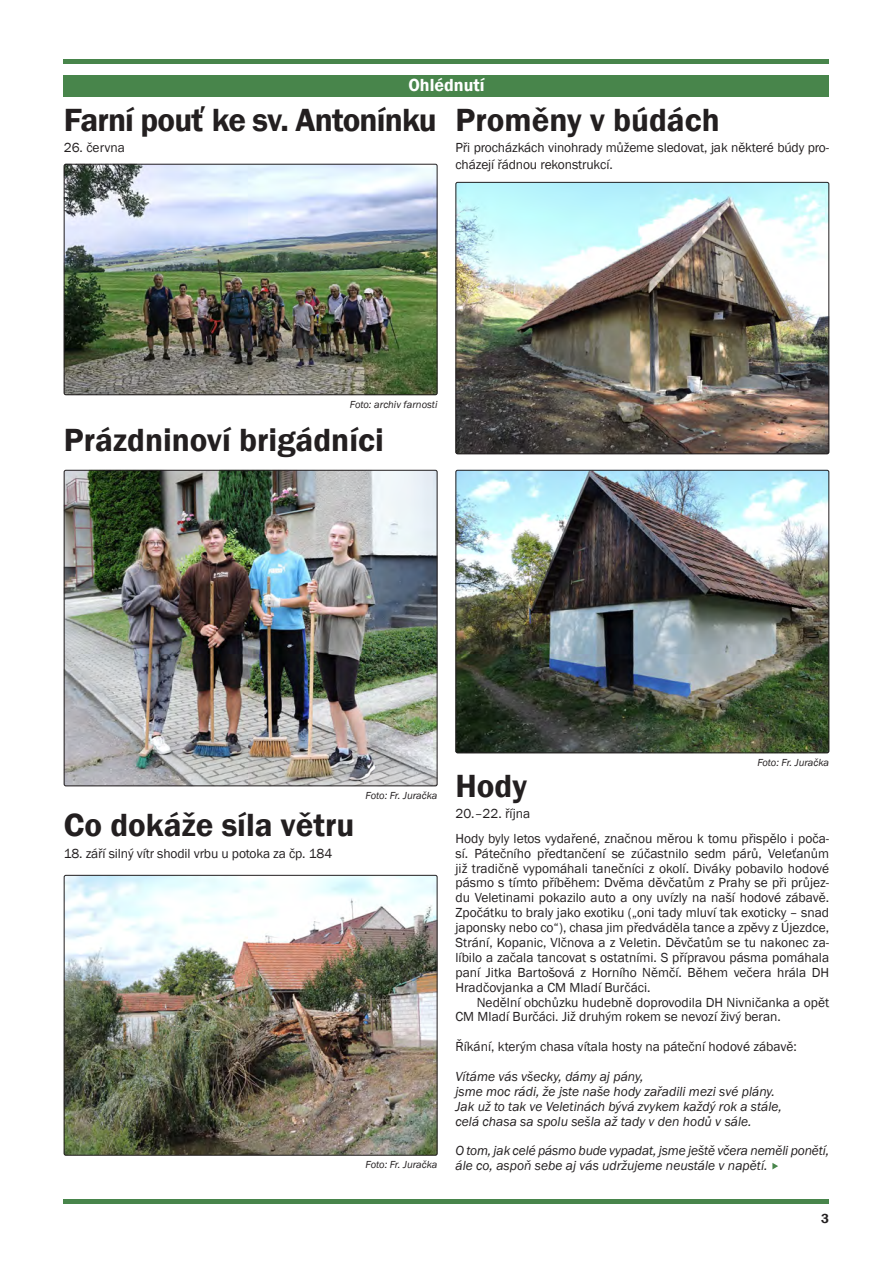
<style>
.page{position:relative;width:893px;height:1263px;background:#fff}
.page>*{position:absolute;margin:0;border:0;box-sizing:border-box;transform-origin:0 0}
.t1{font:600 33px "Franklin Gothic";color:#231f20}
.t2{font:600 33px "Franklin Gothic";letter-spacing:-.025em;color:#231f20}
.t3{font:600 18px "Franklin Gothic";color:#fff}
.t4{font:13.5px/14.9px "Franklin Gothic";color:#231f20}
.t5{font:italic 13.5px/14.9px "Franklin Gothic";color:#231f20}
.t6{font:600 13.5px "Franklin Gothic";color:#231f20}
.t7{font:italic 10.5px "Franklin Gothic";color:#231f20}
</style>
<div class="page">
<hr style="left:64px;top:60px;width:765px;height:4px;background:#48854b">
<hr style="left:64px;top:1199px;width:765px;height:4px;background:#48854b">
<div style="left:64px;top:75px;width:765px;height:21px;background:#48854b"></div>
<img style="left:64px;top:164px;width:373px;height:231px">
<div style="left:64px;top:164px;width:373px;height:231px;border:1px solid #231f20;border-radius:2px"></div>
<img style="left:64px;top:470px;width:373px;height:316px">
<div style="left:64px;top:470px;width:373px;height:316px;border:1px solid #231f20;border-radius:2px"></div>
<img style="left:64px;top:875px;width:373px;height:280px">
<div style="left:64px;top:875px;width:373px;height:280px;border:1px solid #231f20;border-radius:2px"></div>
<img style="left:455px;top:182px;width:374px;height:272px">
<div style="left:455px;top:182px;width:374px;height:272px;border:1px solid #231f20;border-radius:2px"></div>
<img style="left:455px;top:470px;width:374px;height:283px">
<div style="left:455px;top:470px;width:374px;height:283px;border:1px solid #231f20;border-radius:2px"></div>
<svg style="left:772px;top:1163px;width:6px;height:6px"></svg>
<h2 class="t3" style="left:408px;top:74px;width:78px">Ohlédnutí</h2>
<h1 class="t2" style="left:64px;top:100px;width:375px">Farní pouť ke sv. Antonínku</h1>
<p class="t4" style="left:64px;top:141px;width:63px">26. června</p>
<h1 class="t1" style="left:455px;top:99px;width:266px">Proměny v búdách</h1>
<p class="t4" style="left:455px;top:140px;width:375px;line-height:16.5px">Při procházkách vinohrady můžeme sledovat, jak některé búdy pro&shy;cházejí řádnou rekonstrukcí.</p>
<p class="t7" style="left:350px;top:398px;width:89px">Foto: archiv farnosti</p>
<h1 class="t1" style="left:64px;top:419px;width:322px">Prázdninoví brigádníci</h1>
<h1 class="t1" style="left:64px;top:805px;width:292px">Co dokáže síla větru</h1>
<p class="t4" style="left:64px;top:846px;width:270px">18. září silný vítr shodil vrbu u potoka za čp. 184</p>
<p class="t7" style="left:366px;top:789px;width:73px">Foto: Fr. Juračka</p>
<p class="t7" style="left:366px;top:1158px;width:73px">Foto: Fr. Juračka</p>
<h1 class="t1" style="left:455px;top:766px;width:73px">Hody</h1>
<p class="t4" style="left:455px;top:806px;width:76px">20.–22. října</p>
<p class="t7" style="left:757px;top:756px;width:73px">Foto: Fr. Juračka</p>
<p class="t4" style="left:455px;top:831px;width:375px;text-align:justify">Hody byly letos vydařené, značnou měrou k tomu přispělo i poča&shy;sí. Pátečního předtančení se zúčastnilo sedm párů, Veleťanům již tradičně vypomáhali tanečníci z okolí. Diváky pobavilo hodové pásmo s tímto příběhem: Dvěma děvčatům z Prahy se při průjez&shy;du Veletinami pokazilo auto a ony uvízly na naší hodové zábavě.<br>Zpočátku to braly jako exotiku („oni tady mluví tak exoticky – snad japonsky nebo co“), chasa jim předváděla tance a zpěvy z Újezdce, Strání, Kopanic, Vlčnova a z Veletin. Děvčatům se tu nakonec za&shy;líbilo a začala tancovat s ostatními. S přípravou pásma pomáhala paní Jitka Bartošová z Horního Němčí. Během večera hrála DH Hradčovjanka a CM Mladí Burčáci.</p>
<p class="t4" style="left:455px;top:995px;width:375px;text-indent:21px">Nedělní obchůzku hudebně doprovodila DH Nivničanka a opět<br>CM Mladí Burčáci. Již druhým rokem se nevozí živý beran.</p>
<p class="t4" style="left:455px;top:1039px;width:343px">Říkání, kterým chasa vítala hosty na páteční hodové zábavě:</p>
<p class="t5" style="left:455px;top:1069px;width:328px">Vítáme vás všecky, dámy aj pány,<br>jsme moc rádi, že jste naše hody zařadili mezi své plány.<br>Jak už to tak ve Veletinách bývá zvykem každý rok a stále, celá chasa sa spolu sešla až tady v den hodů v sále.</p>
<p class="t5" style="left:455px;top:1144px;width:375px">O tom, jak celé pásmo bude vypadat, jsme ještě včera neměli ponětí, ále co, aspoň sebe aj vás udržujeme neustále v napětí.</p>
<p class="t6" style="left:821px;top:1210px;width:9px">3</p>
</div>
